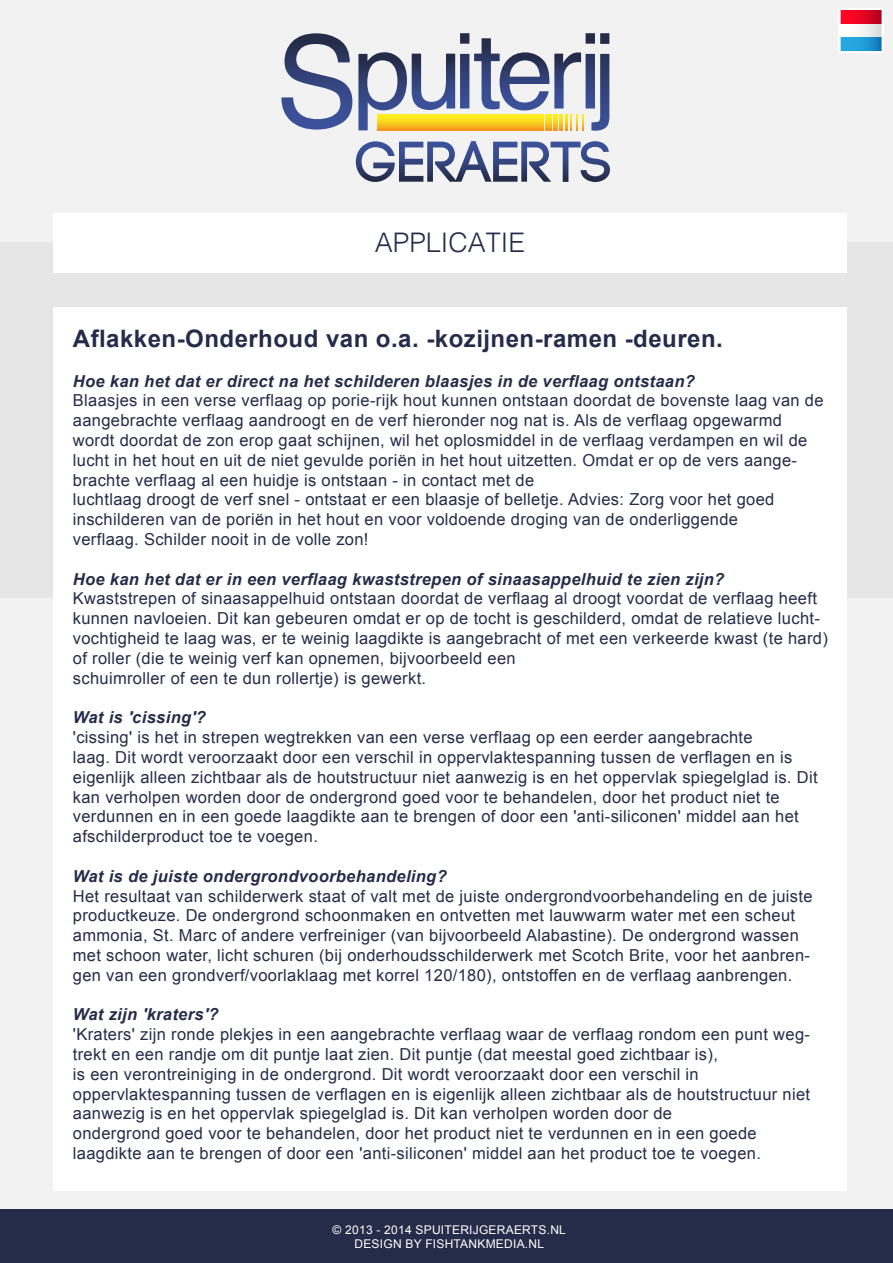
<style>
.page{position:relative;width:893px;height:1263px;background:#fff}
.page>*{position:absolute;margin:0;border:0;box-sizing:border-box;transform-origin:0 0}
.t1{font:300 27px "Helvetica";color:#252c49}
.t2{font:700 24px "Arial";letter-spacing:.02em;color:#252c49}
.t3{font:16.5px/19.8px "Arial";letter-spacing:.02em;color:#252c49}
.t4{font:italic 700 16.5px "Arial";letter-spacing:.02em;color:#252c49}
.t5{font:12px/14.4px "Arial";letter-spacing:.02em;color:#fff;text-align:center}
</style>
<div class="page">
<div style="left:0;top:0;width:893px;height:245px;background:#f2f2f2"></div>
<svg style="left:839px;top:8px;width:45px;height:45px"></svg>
<div style="left:0;top:242px;width:893px;height:419px;background:#e6e6e6"></div>
<div style="left:0;top:598px;width:893px;height:612px;background:#f2f2f2"></div>
<div style="left:0;top:1210px;width:893px;height:53px;background:#252c49"></div>
<div style="left:53px;top:213px;width:794px;height:60px;background:#fff"></div>
<div style="left:53px;top:308px;width:794px;height:883px;background:#fff"></div>
<svg style="left:281px;top:33px;width:71px;height:97px"></svg>
<svg style="left:356px;top:141px;width:254px;height:41px"></svg>
<svg style="left:358px;top:33px;width:251px;height:98px"></svg>
<h1 class="t1" style="left:375px;top:219px;width:152px">APPLICATIE</h1>
<h2 class="t2" style="left:73px;top:323px;width:651px">Aflakken-Onderhoud van o.a. -kozijnen-ramen -deuren.</h2>
<p class="t4" style="left:73px;top:370px;width:624px">Hoe kan het dat er direct na het schilderen blaasjes in de verflaag ontstaan?</p>
<p class="t3" style="left:73px;top:391px;width:752px">Blaasjes in een verse verflaag op porie-rijk hout kunnen ontstaan doordat de bovenste laag van de aangebrachte verflaag aandroogt en de verf hieronder nog nat is. Als de verflaag opgewarmd wordt doordat de zon erop gaat schijnen, wil het oplosmiddel in de verflaag verdampen en wil de lucht in het hout en uit de niet gevulde poriën in het hout uitzetten. Omdat er op de vers aange&shy;brachte verflaag al een huidje is ontstaan - in contact met de<br>luchtlaag droogt de verf snel - ontstaat er een blaasje of belletje. Advies: Zorg voor het goed inschilderen van de poriën in het hout en voor voldoende droging van de onderliggende<br>verflaag. Schilder nooit in de volle zon!</p>
<p class="t4" style="left:73px;top:568px;width:653px">Hoe kan het dat er in een verflaag kwaststrepen of sinaasappelhuid te zien zijn?</p>
<p class="t3" style="left:73px;top:589px;width:757px">Kwaststrepen of sinaasappelhuid ontstaan doordat de verflaag al droogt voordat de verflaag heeft kunnen navloeien. Dit kan gebeuren omdat er op de tocht is geschilderd, omdat de relatieve lucht&shy;vochtigheid te laag was, er te weinig laagdikte is aangebracht of met een verkeerde kwast (te hard) of roller (die te weinig verf kan opnemen, bijvoorbeeld een<br>schuimroller of een te dun rollertje) is gewerkt.</p>
<p class="t4" style="left:73px;top:707px;width:134px">Wat is 'cissing'?</p>
<p class="t3" style="left:73px;top:727px;width:746px">'cissing' is het in strepen wegtrekken van een verse verflaag op een eerder aangebrachte<br>laag. Dit wordt veroorzaakt door een verschil in oppervlaktespanning tussen de verflagen en is eigenlijk alleen zichtbaar als de houtstructuur niet aanwezig is en het oppervlak spiegelglad is. Dit kan verholpen worden door de ondergrond goed voor te behandelen, door het product niet te verdunnen en in een goede laagdikte aan te brengen of door een 'anti-siliconen' middel aan het afschilderproduct toe te voegen.</p>
<p class="t4" style="left:73px;top:865px;width:375px">Wat is de juiste ondergrondvoorbehandeling?</p>
<p class="t3" style="left:73px;top:886px;width:741px">Het resultaat van schilderwerk staat of valt met de juiste ondergrondvoorbehandeling en de juiste productkeuze. De ondergrond schoonmaken en ontvetten met lauwwarm water met een scheut ammonia, St. Marc of andere verfreiniger (van bijvoorbeeld Alabastine). De ondergrond wassen met schoon water, licht schuren (bij onderhoudsschilderwerk met Scotch Brite, voor het aanbren&shy;gen van een grondverf/voorlaklaag met korrel 120/180), ontstoffen en de verflaag aanbrengen.</p>
<p class="t4" style="left:73px;top:1004px;width:147px">Wat zijn 'kraters'?</p>
<p class="t3" style="left:73px;top:1024px;width:739px">'Kraters' zijn ronde plekjes in een aangebrachte verflaag waar de verflaag rondom een punt weg&shy;trekt en een randje om dit puntje laat zien. Dit puntje (dat meestal goed zichtbaar is),<br>is een verontreiniging in de ondergrond. Dit wordt veroorzaakt door een verschil in oppervlaktespanning tussen de verflagen en is eigenlijk alleen zichtbaar als de houtstructuur niet aanwezig is en het oppervlak spiegelglad is. Dit kan verholpen worden door de<br>ondergrond goed voor te behandelen, door het product niet te verdunnen en in een goede laagdikte aan te brengen of door een 'anti-siliconen' middel aan het product toe te voegen.</p>
<p class="t5" style="left:333px;top:1223px;width:235px">© 2013 - 2014 SPUITERIJGERAERTS.NL<br>DESIGN BY FISHTANKMEDIA.NL</p>
</div>
